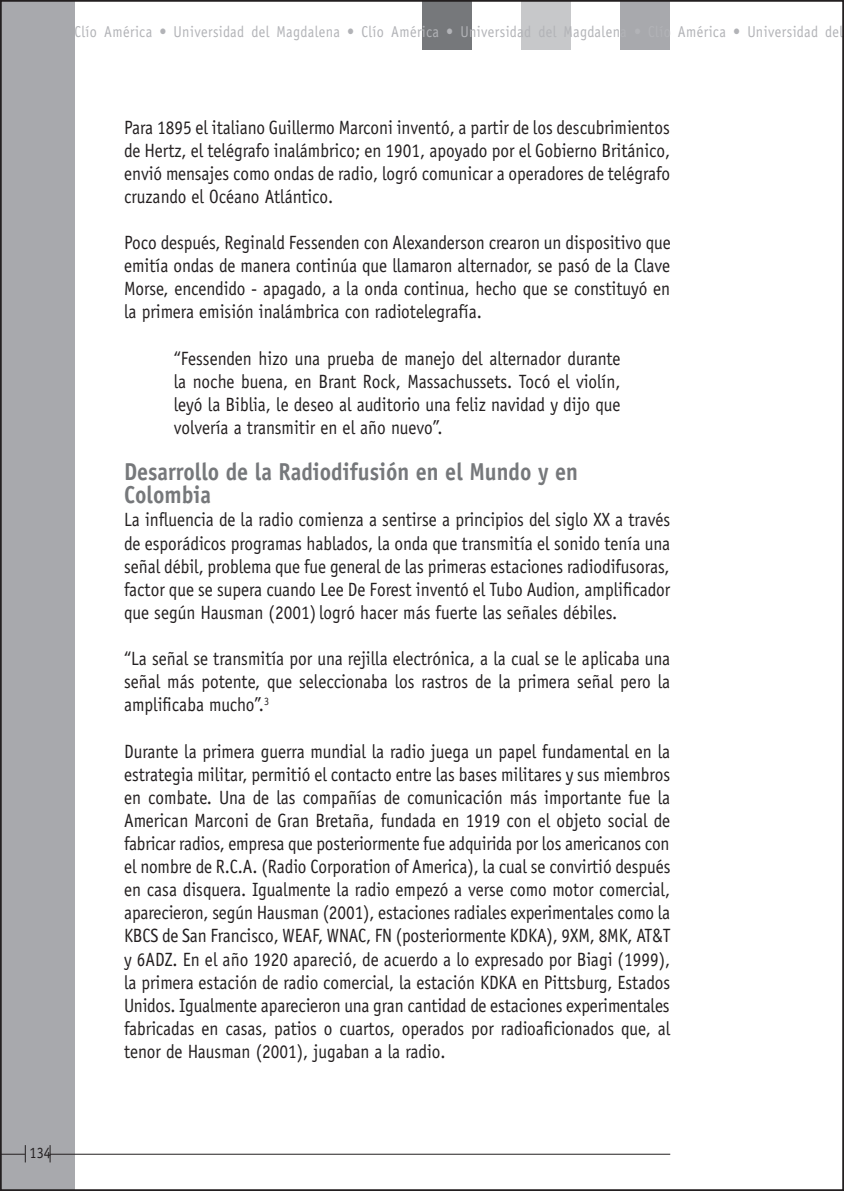
<style>
.page{position:relative;width:844px;height:1191px;background:#fff}
.page>*{position:absolute;margin:0;border:0;box-sizing:border-box;transform-origin:0 0}
.Sub_título{font:700 24.5px/23.1px "Officina Sans";color:#76787b;scale:.9 1}
.C__de_texto{font:19.25px/23.1px "Officina Sans";color:#231f20;text-align:justify;scale:.9 1}
.t1{font:15.75px "Officina Sans";letter-spacing:.03em;color:#b2b3b7;scale:.9 1}
.t2{font:15.75px "Officina Sans";color:#231f20;scale:.9 1}
</style>
<div class="page">
<div style="left:0;top:0;width:74px;height:1191px;background:#a8a9ad"></div>
<hr style="left:50px;top:1153px;width:620px;height:1px;background:#231f20">
<div style="left:422px;top:0;width:49px;height:50px;background:#76787b"></div>
<div style="left:620px;top:0;width:50px;height:50px;background:#a8a9ad"></div>
<div style="left:521px;top:0;width:49px;height:50px;background:#c7c8ca"></div>
<svg style="left:50px;top:1145px;width:1px;height:17px"></svg>
<svg style="left:3px;top:1145px;width:23px;height:17px"></svg>
<p class="t1" style="left:74px;top:22px;width:855px">Clío América • Universidad del Magdalena • Clío América • Universidad del Magdalena • Clío América • Universidad del</p>
<p class="C__de_texto" style="left:124px;top:115px;width:608px">Para 1895 el italiano Guillermo Marconi inventó, a partir de los descubrimientos de Hertz, el telégrafo inalámbrico; en 1901, apoyado por el Gobierno Británico, envió mensajes como ondas de radio, logró comunicar a operadores de telégrafo cruzando el Océano Atlántico.</p>
<p class="C__de_texto" style="left:124px;top:231px;width:608px">Poco después, Reginald Fessenden con Alexanderson crearon un dispositivo que emitía ondas de manera continúa que llamaron alternador, se pasó de la Clave Morse, encendido - apagado, a la onda continua, hecho que se constituyó en la primera emisión inalámbrica con radiotelegrafía.</p>
<p class="C__de_texto" style="left:174px;top:346px;width:498px">“Fessenden hizo una prueba de manejo del alternador durante la noche buena, en Brant Rock, Massachussets. Tocó el violín, leyó la Biblia, le deseo al auditorio una feliz navidad y dijo que volvería a transmitir en el año nuevo”.</p>
<p class="Sub_título" style="left:124px;top:460px;width:506px">Desarrollo de la Radiodifusión en el Mundo y en<br>Colombia</p>
<p class="C__de_texto" style="left:124px;top:508px;width:608px">La influencia de la radio comienza a sentirse a principios del siglo XX a través de esporádicos programas hablados, la onda que transmitía el sonido tenía una señal débil, problema que fue general de las primeras estaciones radiodifusoras, factor que se supera cuando Lee De Forest inventó el Tubo Audion, amplificador que según Hausman (2001) logró hacer más fuerte las señales débiles.</p>
<p class="C__de_texto" style="left:124px;top:647px;width:608px">“La señal se transmitía por una rejilla electrónica, a la cual se le aplicaba una señal más potente, que seleccionaba los rastros de la primera señal pero la amplificaba mucho”.<sup>3</sup></p>
<p class="C__de_texto" style="left:124px;top:739px;width:608px">Durante la primera guerra mundial la radio juega un papel fundamental en la estrategia militar, permitió el contacto entre las bases militares y sus miembros en combate. Una de las compañías de comunicación más importante fue la American Marconi de Gran Bretaña, fundada en 1919 con el objeto social de fabricar radios, empresa que posteriormente fue adquirida por los americanos con el nombre de R.C.A. (Radio Corporation of America), la cual se convirtió después en casa disquera. Igualmente la radio empezó a verse como motor comercial, aparecieron, según Hausman (2001), estaciones radiales experimentales como la KBCS de San Francisco, WEAF, WNAC, FN (posteriormente KDKA), 9XM, 8MK, AT&amp;T y 6ADZ. En el año 1920 apareció, de acuerdo a lo expresado por Biagi (1999), la primera estación de radio comercial, la estación KDKA en Pittsburg, Estados Unidos. Igualmente aparecieron una gran cantidad de estaciones experimentales fabricadas en casas, patios o cuartos, operados por radioaficionados que, al tenor de Hausman (2001), jugaban a la radio.</p>
<p class="t2" style="left:30px;top:1143px;width:25px">134</p>
</div>
